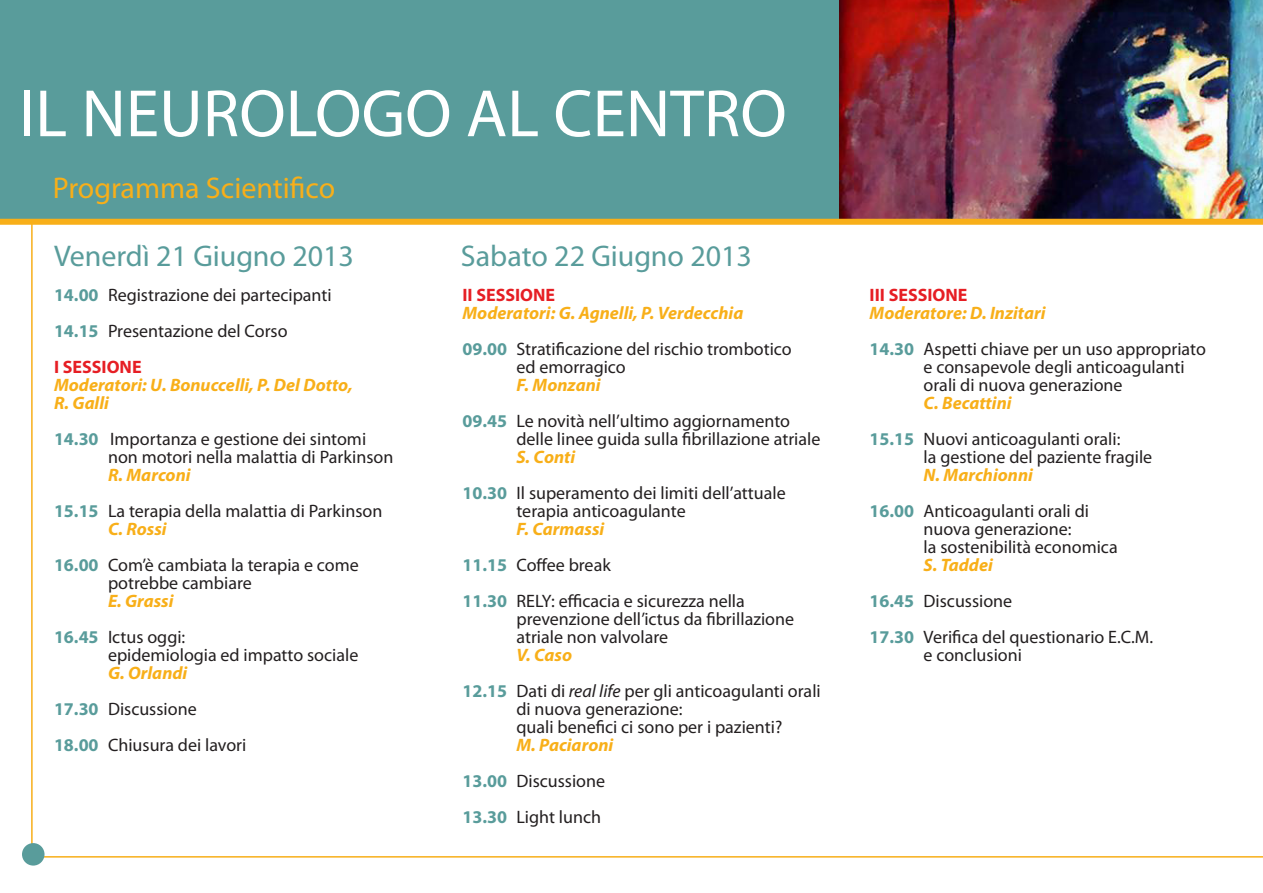
<style>
.page{position:relative;width:1263px;height:893px;background:#fff}
.page>*{position:absolute;margin:0;border:0;box-sizing:border-box;transform-origin:0 0}
.t1{font:67.5px "Myriad Pro";color:#fff}
.t2{font:30px "Myriad Pro";color:#599c9b}
.t3{font:30px "Myriad Pro";color:#f8af19}
.t4{font:18px/18px "Myriad Pro";color:#231f20}
.t5{font:italic 700 18px "Myriad Pro";color:#f8af19}
.t6{font:700 18px "Myriad Pro";color:#e61e24}
.s1{font-weight:700;color:#599c9b}
.s2{font-style:italic}
</style>
<div class="page">
<hr style="left:31px;top:0;width:2px;height:857px;background:#f8af19">
<div style="left:0;top:0;width:1263px;height:222px;background:#599c9b"></div>
<img style="left:839px;top:0;width:424px;height:219px">
<div style="left:0;top:219px;width:1263px;height:6px;background:#f8af19"></div>
<hr style="left:33px;top:856px;width:1230px;height:2px;background:#f8af19">
<div style="left:22px;top:843px;width:23px;height:23px;background:#599c9b;border-radius:50%"></div>
<p class="t1" style="left:19px;top:72px;width:769px">IL NEUROLOGO AL CENTRO</p>
<p class="t3" style="left:53px;top:170px;width:284px">Programma Scientifico</p>
<p class="t2" style="left:54px;top:238px;width:301px">Venerdì 21 Giugno 2013</p>
<p class="t2" style="left:461px;top:238px;width:293px">Sabato 22 Giugno 2013</p>
<p class="t4" style="left:54px;top:285px;width:279px"><span class="s1">14.00</span> Registrazione dei partecipanti</p>
<p class="t4" style="left:54px;top:321px;width:235px"><span class="s1">14.15</span> Presentazione del Corso</p>
<p class="t6" style="left:54px;top:355px;width:89px">I SESSIONE</p>
<p class="t5" style="left:54px;top:373px;width:300px">Moderatori: U. Bonuccelli, P. Del Dotto,</p>
<p class="t5" style="left:54px;top:391px;width:56px">R. Galli</p>
<p class="t4" style="left:108px;top:429px;width:287px;text-indent:-54px"><span class="s1">14.30</span> Importanza e gestione dei sintomi non motori nella malattia di Parkinson</p>
<p class="t5" style="left:108px;top:463px;width:84px">R. Marconi</p>
<p class="t4" style="left:54px;top:501px;width:330px"><span class="s1">15.15</span> La terapia della malattia di Parkinson</p>
<p class="t5" style="left:108px;top:517px;width:60px">C. Rossi</p>
<p class="t4" style="left:108px;top:555px;width:252px;text-indent:-54px"><span class="s1">16.00</span> Com’è cambiata la terapia e come potrebbe cambiare</p>
<p class="t5" style="left:108px;top:589px;width:67px">E. Grassi</p>
<p class="t4" style="left:54px;top:627px;width:133px"><span class="s1">16.45</span> Ictus oggi:</p>
<p class="t4" style="left:108px;top:645px;width:252px">epidemiologia ed impatto sociale</p>
<p class="t5" style="left:108px;top:661px;width:81px">G. Orlandi</p>
<p class="t4" style="left:54px;top:699px;width:144px"><span class="s1">17.30</span> Discussione</p>
<p class="t4" style="left:54px;top:735px;width:194px"><span class="s1">18.00</span> Chiusura dei lavori</p>
<p class="t6" style="left:462px;top:283px;width:94px">II SESSIONE</p>
<p class="t5" style="left:462px;top:301px;width:282px">Moderatori: G. Agnelli, P. Verdecchia</p>
<p class="t4" style="left:462px;top:339px;width:331px"><span class="s1">09.00</span> Stratificazione del rischio trombotico</p>
<p class="t4" style="left:516px;top:357px;width:111px">ed emorragico</p>
<p class="t5" style="left:516px;top:373px;width:86px">F. Monzani</p>
<p class="t4" style="left:516px;top:411px;width:305px;text-indent:-54px"><span class="s1">09.45</span> Le novità nell’ultimo aggiornamento delle linee guida sulla fibrillazione atriale</p>
<p class="t5" style="left:516px;top:445px;width:60px">S. Conti</p>
<p class="t4" style="left:462px;top:483px;width:325px"><span class="s1">10.30</span> Il superamento dei limiti dell’attuale</p>
<p class="t4" style="left:516px;top:501px;width:171px">terapia anticoagulante</p>
<p class="t5" style="left:516px;top:517px;width:89px">F. Carmassi</p>
<p class="t4" style="left:462px;top:555px;width:150px"><span class="s1">11.15</span> Coffee break</p>
<p class="t4" style="left:462px;top:591px;width:284px"><span class="s1">11.30</span> RELY: efficacia e sicurezza nella</p>
<p class="t4" style="left:516px;top:609px;width:279px">prevenzione dell’ictus da fibrillazione atriale non valvolare</p>
<p class="t5" style="left:516px;top:643px;width:57px">V. Caso</p>
<p class="t4" style="left:516px;top:681px;width:306px;text-indent:-54px"><span class="s1">12.15</span> Dati di <span class="s2">real life</span> per gli anticoagulanti orali di nuova generazione:</p>
<p class="t4" style="left:516px;top:717px;width:267px">quali benefici ci sono per i pazienti?</p>
<p class="t5" style="left:516px;top:733px;width:98px">M. Paciaroni</p>
<p class="t4" style="left:462px;top:771px;width:144px"><span class="s1">13.00</span> Discussione</p>
<p class="t4" style="left:462px;top:807px;width:140px"><span class="s1">13.30</span> Light lunch</p>
<p class="t6" style="left:870px;top:283px;width:99px">III SESSIONE</p>
<p class="t5" style="left:870px;top:301px;width:178px">Moderatore: D. Inzitari</p>
<p class="t4" style="left:924px;top:339px;width:284px;text-indent:-54px"><span class="s1">14.30</span> Aspetti chiave per un uso appropriato e consapevole degli anticoagulanti orali di nuova generazione</p>
<p class="t5" style="left:924px;top:391px;width:89px">C. Becattini</p>
<p class="t4" style="left:870px;top:429px;width:252px"><span class="s1">15.15</span> Nuovi anticoagulanti orali:</p>
<p class="t4" style="left:924px;top:447px;width:230px">la gestione del paziente fragile</p>
<p class="t5" style="left:924px;top:463px;width:111px">N. Marchionni</p>
<p class="t4" style="left:870px;top:501px;width:221px"><span class="s1">16.00</span> Anticoagulanti orali di</p>
<p class="t4" style="left:924px;top:519px;width:149px">nuova generazione:</p>
<p class="t4" style="left:924px;top:537px;width:196px">la sostenibilità economica</p>
<p class="t5" style="left:924px;top:553px;width:71px">S. Taddei</p>
<p class="t4" style="left:870px;top:591px;width:144px"><span class="s1">16.45</span> Discussione</p>
<p class="t4" style="left:870px;top:627px;width:285px"><span class="s1">17.30</span> Verifica del questionario E.C.M.</p>
<p class="t4" style="left:924px;top:645px;width:100px">e conclusioni</p>
</div>
